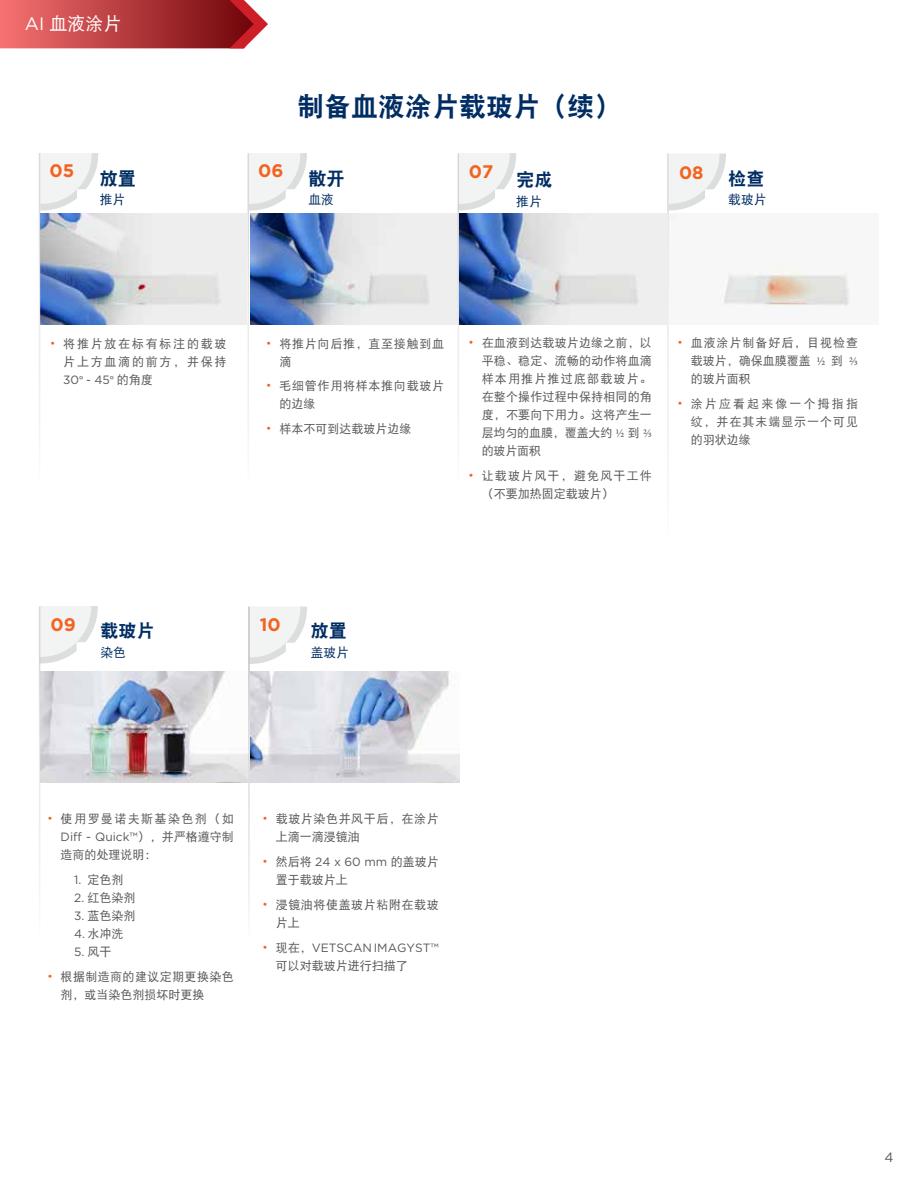
<style>
.page{position:relative;width:918px;height:1188px;background:#fff}
.page>*{position:absolute;margin:0;border:0;box-sizing:border-box;transform-origin:0 0}
.t1{font:27px "DFP Hei W9";color:#002d64}
.t2{font:700 18.15px "Gotham";color:#f26321}
.t3{font:18.15px "DFP Hei W9";color:#002d64}
.t4{font:18px "DFP Hei W5";color:#fff}
.t5{font:18px "DFP Hei W9";color:#002d64}
.t6{font:700 18px "Gotham";color:#f26321}
.t7{font:13.5px "Gotham";color:#58585b}
.t8{font:12.75px "DFP Hei W5";color:#002d64}
.t9{font:12px/18px "DFP Hei W5";letter-spacing:.035em;color:#58585b}
.t10{font:12px "Gotham";color:#58585b}
.t11{font:12px/18px "DFP Hei W5";color:#58585b}
.t12{font:12px/18px "DFP Hei W5";letter-spacing:.06em;color:#58585b}
.t13{font:12px/18px "DFP Hei W5";letter-spacing:.145em;color:#58585b;text-align:right}
.t14{font:12px/18px "DFP Hei W5";letter-spacing:.1em;color:#58585b}
.t15{font:12px "DFP Hei W5";letter-spacing:.12em;color:#58585b}
.s1{font-family:"Gotham"}
.s2{font-family:"Sim Sun";color:#f26321}
.s3{font-family:"Minion Pro"}
.s4{font-family:"DFP Hei W5"}
</style>
<div class="page">
<img style="left:41px;top:213px;width:206px;height:112px">
<img style="left:41px;top:671px;width:418px;height:112px">
<img style="left:250px;top:213px;width:417px;height:112px">
<svg style="left:0;top:0;width:268px;height:48px;background:#bb4446"></svg>
<svg style="left:40px;top:606px;width:58px;height:58px"></svg>
<svg style="left:250px;top:607px;width:57px;height:57px"></svg>
<hr style="left:248px;top:607px;width:2px;height:332px;background:#fff">
<svg style="left:40px;top:153px;width:58px;height:58px"></svg>
<svg style="left:249px;top:153px;width:58px;height:58px"></svg>
<svg style="left:458px;top:153px;width:58px;height:58px"></svg>
<svg style="left:669px;top:154px;width:57px;height:57px"></svg>
<hr style="left:458px;top:154px;width:1px;height:332px;background:#fff">
<img style="left:720px;top:266px;width:130px;height:46px">
<h3 class="t4" style="left:25px;top:14px;width:98px"><span class="s1">AI</span> 血液涂片</h3>
<h1 class="t1" style="left:297px;top:91px;width:325px">制备血液涂片载玻片（续）</h1>
<h2 class="t2" style="left:49px;top:158px;width:26px">05</h2>
<h2 class="t3" style="left:100px;top:169px;width:38px">放置</h2>
<h2 class="t2" style="left:258px;top:158px;width:27px">06</h2>
<p class="t8" style="left:100px;top:193px;width:27px">推片</p>
<h2 class="t3" style="left:308px;top:169px;width:38px">散开</h2>
<p class="t8" style="left:308px;top:193px;width:27px">血液</p>
<h2 class="t2" style="left:469px;top:160px;width:26px">07</h2>
<h3 class="t6" style="left:679px;top:161px;width:26px">08</h3>
<h2 class="t3" style="left:728px;top:169px;width:38px">检查</h2>
<p class="t8" style="left:728px;top:193px;width:40px">载玻片</p>
<h2 class="t3" style="left:516px;top:170px;width:38px">完成</h2>
<p class="t8" style="left:516px;top:194px;width:27px">推片</p>
<p class="t13" style="left:50px;top:334px;width:178px"><span class="s2">•</span> 将推片放在标有标注的载玻片上方血滴的前方，并保持</p>
<p class="t10" style="left:63px;top:372px;width:91px">30<span class="s3">°</span> - 45<span class="s3">°</span> <span class="s4">的角度</span></p>
<p class="t12" style="left:279px;top:334px;width:166px;text-indent:-14px"><span class="s2">•</span> 将推片向后推，直至接触到血滴</p>
<p class="t12" style="left:279px;top:377px;width:166px;text-indent:-14px"><span class="s2">•</span> 毛细管作用将样本推向载玻片的边缘</p>
<p class="t11" style="left:266px;top:420px;width:147px"><span class="s2">•</span> 样本不可到达载玻片边缘</p>
<p class="t9" style="left:482px;top:333px;width:172px;text-align:justify;text-indent:-14px"><span class="s2">•</span> 在血液到达载玻片边缘之前，以平稳、稳定、流畅的动作将血滴样本用推片推过底部载玻片。在整个操作过程中保持相同的角度，不要向下用力。这将产生一层均匀的血膜，覆盖大约 <span class="s3">½</span> 到 <span class="s3">2/3</span>的玻片面积</p>
<p class="t14" style="left:482px;top:466px;width:172px;text-indent:-14px"><span class="s2">•</span> 让载玻片风干，避免风干工件（不要加热固定载玻片）</p>
<p class="t9" style="left:691px;top:333px;width:169px;text-align:justify;text-indent:-14px"><span class="s2">•</span> 血液涂片制备好后，目视检查载玻片，确保血膜覆盖 <span class="s3">½</span> 到 <span class="s3">2/3</span>的玻片面积</p>
<p class="t9" style="left:691px;top:394px;width:169px;text-align:justify;text-indent:-14px"><span class="s2">•</span> 涂片应看起来像一个拇指指纹，并在其末端显示一个可见的羽状边缘</p>
<h2 class="t2" style="left:50px;top:612px;width:27px">09</h2>
<h2 class="t2" style="left:260px;top:613px;width:22px">10</h2>
<h3 class="t5" style="left:311px;top:621px;width:37px">放置</h3>
<p class="t8" style="left:311px;top:645px;width:40px">盖玻片</p>
<h3 class="t5" style="left:100px;top:621px;width:55px">载玻片</h3>
<p class="t8" style="left:100px;top:645px;width:27px">染色</p>
<p class="t15" style="left:47px;top:812px;width:188px"><span class="s2">•</span> 使用罗曼诺夫斯基染色剂（如</p>
<p class="t10" style="left:61px;top:829px;width:175px">Diff - Quick™<span class="s4">），并严格遵守制</span></p>
<p class="t11" style="left:61px;top:846px;width:97px">造商的处理说明：</p>
<p class="t9" style="left:74px;top:870px;width:51px"><span class="s1">1.</span> 定色剂</p>
<p class="t9" style="left:74px;top:888px;width:63px"><span class="s1">2.</span> 红色染剂</p>
<p class="t9" style="left:74px;top:906px;width:63px"><span class="s1">3.</span> 蓝色染剂</p>
<p class="t9" style="left:74px;top:924px;width:51px"><span class="s1">4.</span> 水冲洗</p>
<p class="t10" style="left:74px;top:944px;width:39px">5. <span class="s4">风干</span></p>
<p class="t9" style="left:61px;top:967px;width:175px;text-indent:-14px"><span class="s2">•</span> 根据制造商的建议定期更换染色剂，或当染色剂损坏时更换</p>
<p class="t9" style="left:276px;top:810px;width:165px;text-indent:-14px"><span class="s2">•</span> 载玻片染色并风干后，在涂片上滴一滴浸镜油</p>
<p class="t11" style="left:276px;top:853px;width:165px;text-indent:-14px"><span class="s2">•</span> 然后将 <span class="s1">24 x 60 mm</span> 的盖玻片置于载玻片上</p>
<p class="t9" style="left:276px;top:895px;width:165px;text-indent:-14px"><span class="s2">•</span> 浸镜油将使盖玻片粘附在载玻片上</p>
<p class="t10" style="left:262px;top:940px;width:178px"><span class="s2">•</span> <span class="s4">现在，</span>VETSCAN IMAGYST™</p>
<p class="t11" style="left:276px;top:956px;width:134px">可以对载玻片进行扫描了</p>
<p class="t7" style="left:885px;top:1149px;width:11px">4</p>
</div>
